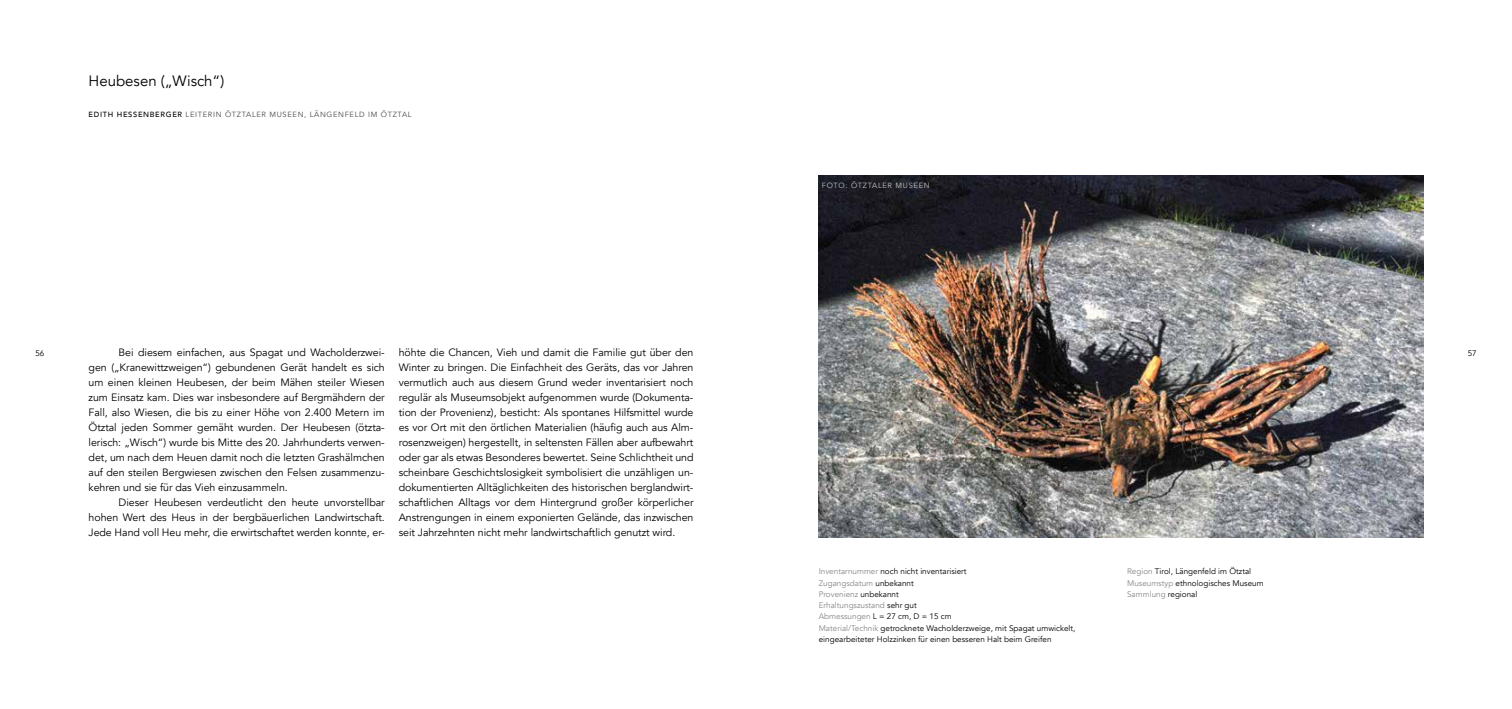
<style>
.page{position:relative;width:1512px;height:709px;background:#fff}
.page>*{position:absolute;margin:0;border:0;box-sizing:border-box;transform-origin:0 0}
.t1{font:15px "Avenir";color:#000}
.t2{font:10.62px/15px "Avenir";letter-spacing:-.005em;color:#000;text-align:justify}
.t3{font:8.12px/11.2px "Avenir";color:#000}
.t4{font:7.5px "Avenir";letter-spacing:.09em;color:#494948}
.t5{font:7.5px "Avenir";letter-spacing:.09em;color:#c5c6c6}
.s1{font-weight:500;color:#000}
.s2{color:#878786}
</style>
<div class="page">
<img style="left:819px;top:176px;width:604px;height:361px">
<h1 class="t1" style="left:89px;top:72px;width:137px">Heubesen („Wisch“)</h1>
<p class="t4" style="left:89px;top:110px;width:324px"><span class="s1">EDITH HESSENBERGER</span> LEITERIN ÖTZTALER MUSEEN, LÄNGENFELD IM ÖTZTAL</p>
<p class="t5" style="left:822px;top:181px;width:109px">FOTO: ÖTZTALER MUSEEN</p>
<p class="t2" style="left:89px;top:345px;width:298px;text-indent:30px">Bei diesem einfachen, aus Spagat und Wacholderzwei&shy;gen („Kranewittzweigen“) gebundenen Gerät handelt es sich um einen kleinen Heubesen, der beim Mähen steiler Wiesen zum Einsatz kam. Dies war insbesondere auf Bergmähdern der Fall, also Wiesen, die bis zu einer Höhe von 2.400 Metern im Ötztal jeden Sommer gemäht wurden. Der Heubesen (ötzta&shy;lerisch: „Wisch“) wurde bis Mitte des 20. Jahrhunderts verwen&shy;det, um nach dem Heuen damit noch die letzten Grashälmchen auf den steilen Bergwiesen zwischen den Felsen zusammenzu&shy;kehren und sie für das Vieh einzusammeln.</p>
<p class="t2" style="left:89px;top:495px;width:298px;text-indent:30px">Dieser Heubesen verdeutlicht den heute unvorstellbar hohen Wert des Heus in der bergbäuerlichen Landwirtschaft.<br>Jede Hand voll Heu mehr, die erwirtschaftet werden konnte, er-</p>
<p class="t2" style="left:399px;top:345px;width:296px">höhte die Chancen, Vieh und damit die Familie gut über den Winter zu bringen. Die Einfachheit des Geräts, das vor Jahren vermutlich auch aus diesem Grund weder inventarisiert noch regulär als Museumsobjekt aufgenommen wurde (Dokumenta&shy;tion der Provenienz), besticht: Als spontanes Hilfsmittel wurde es vor Ort mit den örtlichen Materialien (häufig auch aus Alm&shy;rosenzweigen) hergestellt, in seltensten Fällen aber aufbewahrt oder gar als etwas Besonderes bewertet. Seine Schlichtheit und scheinbare Geschichtslosigkeit symbolisiert die unzähligen un&shy;dokumentierten Alltäglichkeiten des historischen berglandwirt&shy;schaftlichen Alltags vor dem Hintergrund großer körperlicher Anstrengungen in einem exponierten Gelände, das inzwischen seit Jahrzehnten nicht mehr landwirtschaftlich genutzt wird.</p>
<p class="t3" style="left:35px;top:348px;width:11px">56</p>
<p class="t3" style="left:1467px;top:348px;width:11px">57</p>
<p class="t3" style="left:819px;top:566px;width:258px"><span class="s2">Inventarnummer</span> noch nicht inventarisiert<br><span class="s2">Zugangsdatum</span> unbekannt<br><span class="s2">Provenienz</span> unbekannt<br><span class="s2">Erhaltungszustand</span> sehr gut<br><span class="s2">Abmessungen</span> L = 27 cm, D = 15 cm<br><span class="s2">Material/Technik</span> getrocknete Wacholderzweige, mit Spagat umwickelt, eingearbeiteter Holzzinken für einen besseren Halt beim Greifen</p>
<p class="t3" style="left:1127px;top:566px;width:138px"><span class="s2">Region</span> Tirol, Längenfeld im Ötztal<br><span class="s2">Museumstyp</span> ethnologisches Museum<br><span class="s2">Sammlung</span> regional</p>
</div>
